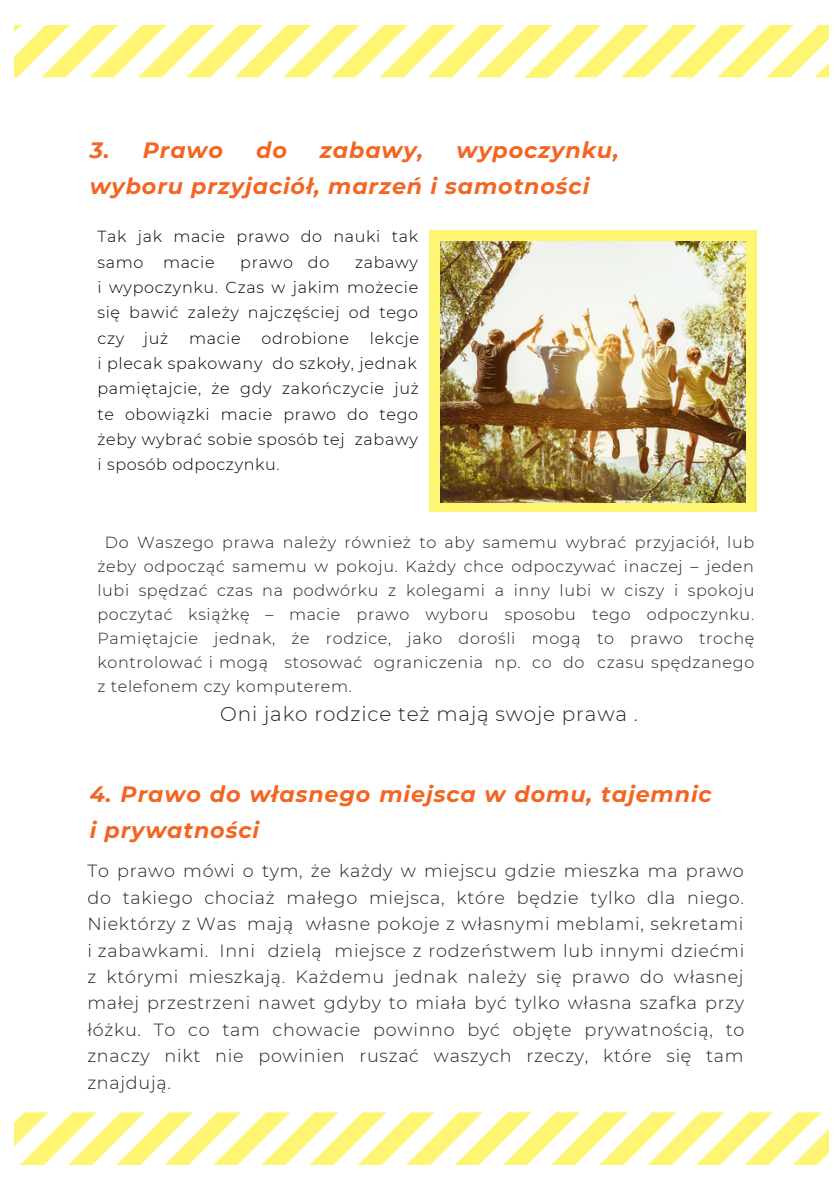
<style>
.page{position:relative;width:839px;height:1191px;background:#fff}
.page>*{position:absolute;margin:0;border:0;box-sizing:border-box;transform-origin:0 0}
.t1{font:italic 700 22.2px/36.2px "Montserrat";letter-spacing:.04em;color:#f36522}
.t2{font:300 20px "Montserrat";letter-spacing:.04em;color:#222}
.t3{font:300 17.6px/26.4px "Montserrat";letter-spacing:.04em;color:#222;text-align:justify}
.t4{font:300 16px/24px "Montserrat";letter-spacing:.04em;color:#222;text-align:justify}
.t5{font:300 16px/25.4px "Montserrat";letter-spacing:.04em;color:#000;text-align:justify}
</style>
<div class="page">
<svg style="left:14px;top:25px;width:815px;height:53px"></svg>
<svg style="left:14px;top:1112px;width:815px;height:53px"></svg>
<div style="left:429px;top:230px;width:327px;height:282px;background:#fef673"></div>
<img style="left:440px;top:241px;width:305px;height:261px">
<p class="t1" style="left:90px;top:132px;width:135px">3. Prawo</p>
<p class="t1" style="left:256px;top:132px;width:32px">do</p>
<p class="t1" style="left:320px;top:132px;width:105px">zabawy,</p>
<p class="t1" style="left:90px;top:132px;width:530px;text-indent:367px">wypoczynku, wyboru przyjaciół, marzeń i samotności</p>
<p class="t5" style="left:97px;top:224px;width:322px">Tak jak macie prawo do nauki tak samo macie</p>
<p class="t5" style="left:97px;top:249px;width:322px;text-indent:257px">zabawy i wypoczynku. Czas w jakim możecie się bawić zależy najczęściej od tego czy już</p>
<p class="t5" style="left:240px;top:249px;width:90px">prawo do</p>
<p class="t5" style="left:97px;top:325px;width:323px;text-align:right">lekcje<br>i plecak spakowany do szkoły, jednak</p>
<p class="t5" style="left:97px;top:376px;width:323px">pamiętajcie, że gdy zakończycie już te obowiązki macie prawo do tego żeby wybrać sobie sposób tej zabawy i sposób odpoczynku.</p>
<p class="t5" style="left:189px;top:325px;width:53px">macie</p>
<p class="t5" style="left:261px;top:325px;width:89px">odrobione</p>
<p class="t4" style="left:97px;top:530px;width:658px;text-indent:7px">Do Waszego prawa należy również to aby samemu wybrać przyjaciół, lub żeby odpocząć samemu w pokoju. Każdy chce odpoczywać inaczej – jeden lubi spędzać czas na podwórku z kolegami a inny lubi w ciszy i spokoju poczytać książkę – macie prawo wyboru sposobu tego odpoczynku.<br>Pamiętajcie jednak, że rodzice, jako dorośli mogą to prawo trochę kontrolować i mogą stosować ograniczenia np. co do czasu spędzanego z telefonem czy komputerem.</p>
<p class="t2" style="left:220px;top:702px;width:419px">Oni jako rodzice też mają swoje prawa .</p>
<p class="t1" style="left:90px;top:776px;width:623px">4. Prawo do własnego miejsca w domu, tajemnic i prywatności</p>
<p class="t3" style="left:87px;top:858px;width:658px">To prawo mówi o tym, że każdy w miejscu gdzie mieszka ma prawo do takiego chociaż małego miejsca, które będzie tylko dla niego.<br>Niektórzy z Was mają własne pokoje z własnymi meblami, sekretami i zabawkami. Inni dzielą miejsce z rodzeństwem lub innymi dziećmi z którymi mieszkają. Każdemu jednak należy się prawo do własnej małej przestrzeni nawet gdyby to miała być tylko własna szafka przy łóżku. To co tam chowacie powinno być objęte prywatnością, to znaczy nikt nie powinien ruszać waszych rzeczy, które się tam znajdują.</p>
</div>
